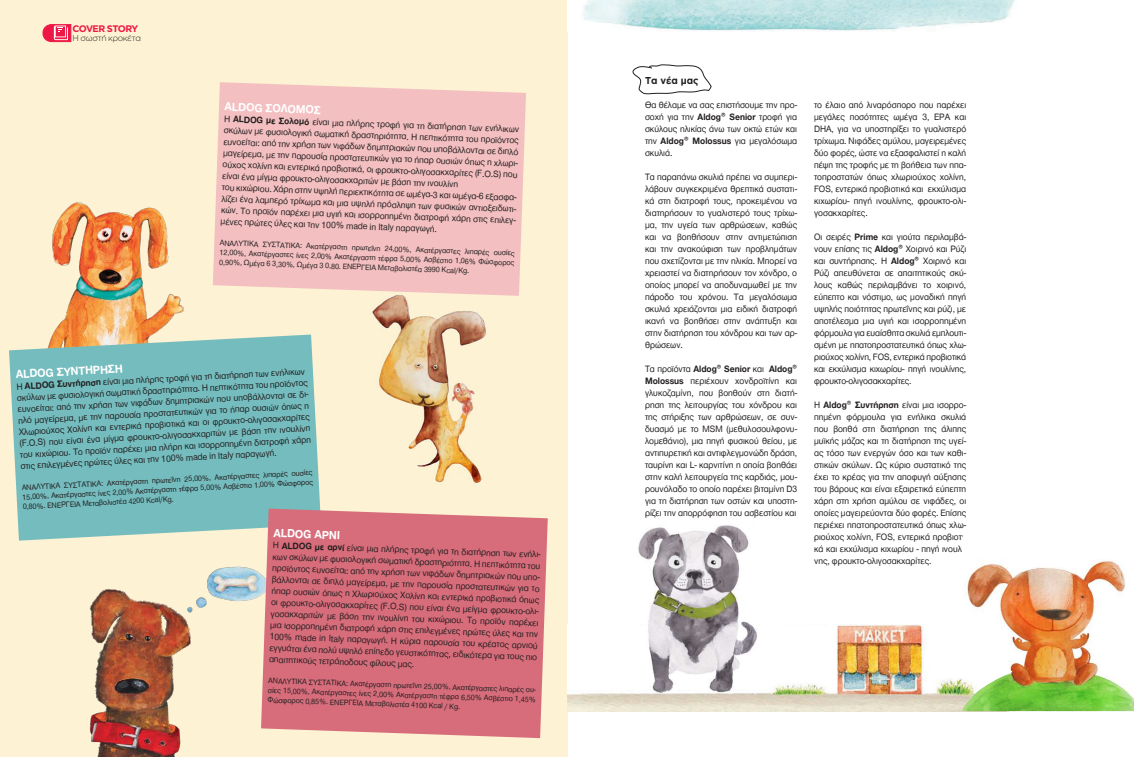
<style>
.page{position:relative;width:1134px;height:757px;background:#fff}
.page>*{position:absolute;margin:0;border:0;box-sizing:border-box;transform-origin:0 0}
.t1{font:700 12px "CF Helvetica";color:#fff;scale:.95 1}
.t2{font:700 10px "Gotham Greek";color:#231f20;scale:.95 1}
.t3{font:9.5px/12px "CF Helvetica";color:#231f20;text-align:justify;scale:.95 1}
.t4{font:700 9.5px "Gotham Greek";letter-spacing:-.07em;color:#ed1845}
.t5{font:300 8.5px "Gotham Greek";letter-spacing:-.045em;color:#231f20}
.t6{font:8px/9.6px "CF Helvetica";color:#231f20;text-align:justify;scale:.95 1}
.s1{font-weight:700}
</style>
<div class="page">
<div style="left:0;top:0;width:567px;height:757px;background:#fdf2d3"></div>
<svg style="left:42px;top:24px;width:30px;height:19px"></svg>
<img style="left:372px;top:296px;width:114px;height:189px">
<img style="left:52px;top:202px;width:132px;height:132px">
<img style="left:89px;top:566px;width:172px;height:191px">
<svg style="left:9px;top:334px;width:312px;height:207px;background:#81bfbe"></svg>
<svg style="left:261px;top:508px;width:287px;height:230px;background:#d97681"></svg>
<svg style="left:213px;top:82px;width:313px;height:214px;background:#f3c2c1"></svg>
<img style="left:567px;top:624px;width:395px;height:87px">
<img style="left:582px;top:0;width:433px;height:31px">
<img style="left:635px;top:525px;width:130px;height:171px">
<img style="left:962px;top:560px;width:172px;height:151px">
<svg style="left:632px;top:64px;width:80px;height:31px"></svg>
<p class="t4" style="left:73px;top:23px;width:67px">COVER STORY</p>
<p class="t5" style="left:73px;top:34px;width:70px">Η σωστή κροκέτα</p>
<p class="t1" style="left:225px;top:100px;width:103px;rotate:2deg">ALDOG ΣΟΛΟΜΟΣ</p>
<p class="t3" style="left:224px;top:113px;width:312px;line-height:11.4px;text-align:left;rotate:2deg">Η <span class="s1">ALDOG με Σολομό</span> είναι μια πλήρης τροφή για τη διατήρηση των ενήλικων σκύλων με φυσιολογική σωματική δραστηριότητα. Η πεπτικότητα του προϊόντος ευνοείται: από την χρήση των νιφάδων δημητριακών που υποβάλλονται σε διπλό μαγείρεμα, με την παρουσία προστατευτικών για το ήπαρ ουσιών όπως η χλωρι&shy;ούχος χολίνη και εντερικά προβιοτικά, οι φρουκτο-ολιγοσακχαρίτες (F.O.S) που είναι ένα μίγμα φρουκτο-ολιγοσακχαριτών με βάση την ινουλίνη<br>του κιχώριου. Χάρη στην υψηλή περιεκτικότητα σε ωμέγα-3 και ωμέγα-6 εξασφα&shy;λίζει ένα λαμπερό τρίχωμα και μια υψηλή πρόσληψη των φυσικών αντιοξειδωτι&shy;κών. Το προϊόν παρέχει μια υγιή και ισορροπημένη διατροφή χάρη στις επιλεγ&shy;μένες πρώτες ύλες και την 100% made in Italy παραγωγή.</p>
<p class="t6" style="left:220px;top:238px;width:312px;rotate:2deg">ΑΝΑΛΥΤΙΚΑ ΣΥΣΤΑΤΙΚΑ: Ακατέργαστη πρωτεΐνη 24,00%, Ακατέργαστες λιπαρές ουσίες 12,00%, Ακατέργαστες ίνες 2,00% Ακατέργαστη τέφρα 5,00% Ασβέστιο 1,06% Φώσφορος 0,90%, Ωμέγα 6 3,30%, Ωμέγα 3 0,80. ΕΝΕΡΓΕΙΑ Μεταβολιστέα 3990 Kcal/Kg.</p>
<p class="t1" style="left:16px;top:368px;width:114px;rotate:-3deg">ALDOG ΣΥΝΤΗΡΗΣΗ</p>
<p class="t3" style="left:16px;top:381px;width:310px;line-height:11.4px;text-align:left;rotate:-3deg">Η <span class="s1">ALDOG Συντήρηση</span> είναι μια πλήρης τροφή για τη διατήρηση των ενήλικων σκύλων με φυσιολογική σωματική δραστηριότητα. Η πεπτικότητα του προϊόντος ευνοείται: από την χρήση των νιφάδων δημητριακών που υποβάλλονται σε δι&shy;πλό μαγείρεμα, με την παρουσία προστατευτικών για το ήπαρ ουσιών όπως η Χλωριούχος Χολίνη και εντερικά προβιοτικά και οι φρουκτο-ολιγοσακχαρίτες (F.O.S) που είναι ένα μίγμα φρουκτο-ολιγοσακχαριτών με βάση την ινουλίνη του κιχώριου. Το προϊόν παρέχει μια πλήρη και ισορροπημένη διατροφή χάρη στις επιλεγμένες πρώτες ύλες και την 100% made in Italy παραγωγή.</p>
<p class="t6" style="left:22px;top:483px;width:308px;rotate:-3deg">ΑΝΑΛΥΤΙΚΑ ΣΥΣΤΑΤΙΚΑ: Ακατέργαστη πρωτεΐνη 25,00%, Ακατέργαστες λιπαρές ουσίες 15,00%, Ακατέργαστες ίνες 2,00% Ακατέργαστη τέφρα 5,00% Ασβέστιο 1,00% Φώσφορος 0,80%. ΕΝΕΡΓΕΙΑ Μεταβολιστέα 4200 Kcal/Kg.</p>
<p class="t1" style="left:274px;top:526px;width:71px;rotate:2deg">ALDOG ΑΡΝΙ</p>
<p class="t3" style="left:273px;top:539px;width:286px;line-height:11.4px;text-align:left;rotate:2deg">Η <span class="s1">ALDOG με αρνί</span> είναι μια πλήρης τροφή για τη διατήρηση των ενήλι&shy;κων σκύλων με φυσιολογική σωματική δραστηριότητα. Η πεπτικότητα του προϊόντος ευνοείται: από την χρήση των νιφάδων δημητριακών που υπο&shy;βάλλονται σε διπλό μαγείρεμα, με την παρουσία προστατευτικών για το ήπαρ ουσιών όπως η Χλωριούχος Χολίνη και εντερικά προβιοτικά όπως οι φρουκτο-ολιγοσακχαρίτες (F.O.S) που είναι ένα μείγμα φρουκτο-ολι&shy;γοσακχαριτών με βάση την ινουλίνη του κιχώριου. Το προϊόν παρέχει μια ισορροπημένη διατροφή χάρη στις επιλεγμένες πρώτες ύλες και την 100% made in Italy παραγωγή. Η κύρια παρουσία του κρέατος αρνιού εγγυάται ένα πολύ υψηλό επίπεδο γευστικότητας, ειδικότερα για τους πιο απαιτητικούς τετράποδους φίλους μας.</p>
<p class="t6" style="left:269px;top:676px;width:283px;rotate:2deg">ΑΝΑΛΥΤΙΚΑ ΣΥΣΤΑΤΙΚΑ: Ακατέργαστη πρωτεΐνη 25,00%, Ακατέργαστες λιπαρές ου&shy;σίες 15,00%, Ακατέργαστες ίνες 2,00% Ακατέργαστη τέφρα 6,50% Ασβέστιο 1,45% Φώσφορος 0,85%. ΕΝΕΡΓΕΙΑ Μεταβολιστέα 4100 Kcal / Kg.</p>
<p class="t2" style="left:645px;top:75px;width:58px">Τα νέα μας</p>
<p class="t3" style="left:645px;top:99px;width:162px">Θα θέλαμε να σας επιστήσουμε την προ&shy;σοχή για την <span class="s1">Aldog® Senior</span> τροφή για σκύλους ηλικίας άνω των οκτώ ετών και την <span class="s1">Aldog® Molossus</span> για μεγαλόσωμα σκυλιά.</p>
<p class="t3" style="left:645px;top:171px;width:162px">Τα παραπάνω σκυλιά πρέπει να συμπερι&shy;λάβουν συγκεκριμένα θρεπτικά συστατι&shy;κά στη διατροφή τους, προκειμένου να διατηρήσουν το γυαλιστερό τους τρίχω&shy;μα, την υγεία των αρθρώσεων, καθώς και να βοηθήσουν στην αντιμετώπιση και την ανακούφιση των προβλημάτων που σχετίζονται με την ηλικία. Μπορεί να χρειαστεί να διατηρήσουν τον χόνδρο, ο οποίος μπορεί να αποδυναμωθεί με την πάροδο του χρόνου. Τα μεγαλόσωμα σκυλιά χρειάζονται μια ειδική διατροφή ικανή να βοηθήσει στην ανάπτυξη και στην διατήρηση του χόνδρου και των αρ&shy;θρώσεων.</p>
<p class="t3" style="left:645px;top:363px;width:162px">Τα προϊόντα <span class="s1">Aldog® Senior</span> και <span class="s1">Aldog® Molossus</span> περιέχουν χονδροϊτίνη και γλυκοζαμίνη, που βοηθούν στη διατή&shy;ρηση της λειτουργίας του χόνδρου και της στήριξης των αρθρώσεων, σε συν&shy;δυασμό με το MSM (μεθυλοσουλφονυ&shy;λομεθάνιο), μια πηγή φυσικού θείου, με αντιπυρετική και αντιφλεγμονώδη δράση, ταυρίνη και L- καρνιτίνη η οποία βοηθάει στην καλή λειτουργεία της καρδιάς, μου&shy;ρουνόλαδο το οποίο παρέχει βιταμίνη D3 για τη διατήρηση των οστών και υποστη&shy;ρίζει την απορρόφηση του ασβεστίου και</p>
<p class="t3" style="left:814px;top:99px;width:162px">το έλαιο από λιναρόσπορο που παρέχει μεγάλες ποσότητες ωμέγα 3, EPA και DHA, για να υποστηρίξει το γυαλιστερό τρίχωμα. Νιφάδες αμύλου, μαγειρεμένες δύο φορές, ώστε να εξασφαλιστεί η καλή πέψη της τροφής με τη βοήθεια των ηπα&shy;τοπροστατών όπως χλωριούχος χολίνη, FOS, εντερικά προβιοτικά και εκχύλισμα κιχωρίου- πηγή ινουλίνης, φρουκτο-ολι&shy;γοσακχαρίτες.</p>
<p class="t3" style="left:814px;top:231px;width:162px">Οι σειρές <span class="s1">Prime</span> και γιούτα περιλαμβά&shy;νουν επίσης τις <span class="s1">Aldog®</span> Χοιρινό και Ρύζι και συντήρησης. Η <span class="s1">Aldog®</span> Χοιρινό και Ρύζι απευθύνεται σε απαιτητικούς σκύ&shy;λους καθώς περιλαμβάνει το χοιρινό, εύπεπτο και νόστιμο, ως μοναδική πηγή υψηλής ποιότητας πρωτεΐνης και ρύζι, με αποτέλεσμα μια υγιή και ισορροπημένη φόρμουλα για ευαίσθητα σκυλιά εμπλουτι&shy;σμένη με ηπατοπροστατευτικά όπως χλω&shy;ριούχος χολίνη, FOS, εντερικά προβιοτικά και εκχύλισμα κιχωρίου- πηγή ινουλίνης, φρουκτο-ολιγοσακχαρίτες.</p>
<p class="t3" style="left:814px;top:399px;width:162px">Η <span class="s1">Aldog® Συντήρηση</span> είναι μια ισορρο&shy;πημένη φόρμουλα για ενήλικα σκυλιά που βοηθά στη διατήρηση της άλιπης μυϊκής μάζας και τη διατήρηση της υγεί&shy;ας τόσο των ενεργών όσο και των καθι&shy;στικών σκύλων. Ως κύριο συστατικό της έχει το κρέας για την αποφυγή αύξησης του βάρους και είναι εξαιρετικά εύπεπτη χάρη στη χρήση αμύλου σε νιφάδες, οι οποίες μαγειρεύονται δύο φορές. Επίσης περιέχει ηπατοπροστατευτικά όπως χλω&shy;ριούχος χολίνη, FOS, εντερικά προβιοτι&shy;κά και εκχύλισμα κιχωρίου - πηγή ινουλί&shy;νης, φρουκτο-ολιγοσακχαρίτες.</p>
</div>
